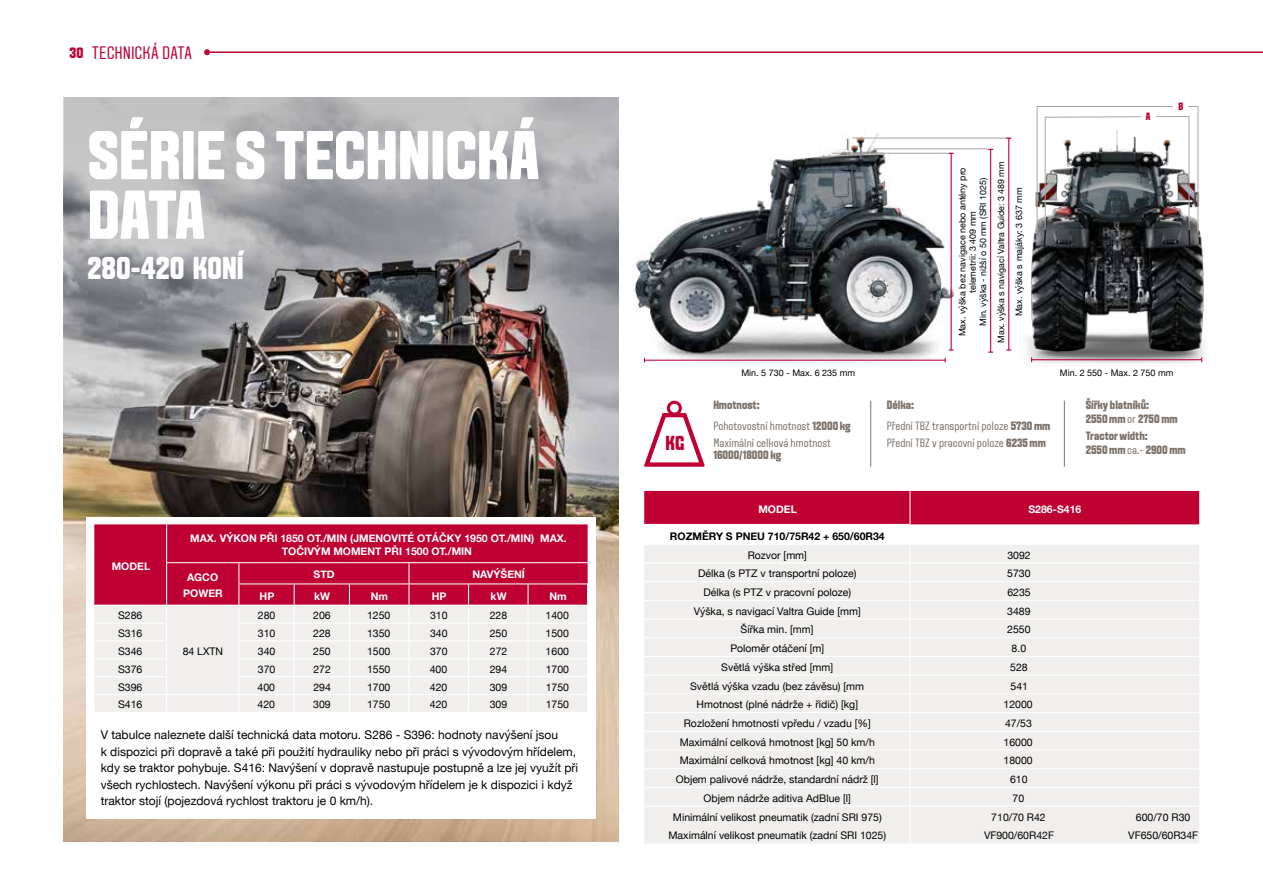
<style>
.page{position:relative;width:1263px;height:893px;background:#fff}
.page>*{position:absolute;margin:0;border:0;box-sizing:border-box;transform-origin:0 0}
.t1{font:700 69px/59.6px "VALTRA Aveny T 2020 Extra";color:#fff}
.t2{font:700 31.5px "VALTRA Aveny T 2020 Extra";color:#fff}
.t3{font:700 20.25px "VALTRA Aveny T 2020 Extra";color:#be0033}
.t4{font:18px "VALTRA Aveny T 2020 Regular";letter-spacing:.005em;color:#be0033}
.t5{font:12px/16.5px "Helvetica Neue";color:#000}
.t6{font:12px/16.6px "VALTRA Aveny T 2020 Regular";color:#7c726a}
.t7{font:700 12px/13.5px "VALTRA Aveny T 2020 Extra";color:#7c726a}
.t8{font:10.5px "Helvetica Neue";color:#000}
.t9{font:700 10.5px/13.5px "Helvetica Neue";color:#fff;text-align:center}
.t10{font:700 10.5px "Helvetica Neue";color:#000}
.t11{font:700 10.5px "VALTRA Aveny T 2020 Extra";color:#be0033}
.t12{font:9px/10.5px "Helvetica Neue";color:#000;text-align:center}
.t13{font:8.85px "Helvetica Neue";color:#000}
.s1{font-family:"VALTRA Aveny T 2020 Extra";font-weight:700;font-size:15px}
.s2{font-family:"VALTRA Aveny T 2020 Extra";font-weight:700}
.s3{font-family:"VALTRA Aveny T 2020 Regular";font-weight:400}
</style>
<div class="page">
<img style="left:64px;top:393px;width:555px;height:449px">
<svg style="left:64px;top:97px;width:555px;height:296px;background:#989697"></svg>
<svg style="left:644px;top:491px;width:555px;height:352px;background:#eddadd"></svg>
<div style="left:87px;top:517px;width:509px;height:302px;background:#fff"></div>
<svg style="left:94px;top:524px;width:494px;height:188px;background:#dc8ca0"></svg>
<img style="left:634px;top:132px;width:360px;height:231px">
<img style="left:1026px;top:128px;width:178px;height:236px">
<hr style="left:832px;top:153px;width:122px;height:1px;background:#ada59f">
<hr style="left:873px;top:148px;width:115px;height:1px;background:#ada59f">
<hr style="left:852px;top:138px;width:159px;height:1px;background:#ada59f">
<div style="left:1037px;top:106px;width:161px;height:127px;border:1px solid #ada59f"></div>
<svg style="left:1044px;top:116px;width:146px;height:115px"></svg>
<div style="left:1174px;top:101px;width:14px;height:11px;background:#fff"></div>
<div style="left:1141px;top:111px;width:14px;height:11px;background:#fff"></div>
<hr style="left:950px;top:153px;width:2px;height:197px;background:#be0033">
<hr style="left:990px;top:149px;width:1px;height:203px;background:#be0033">
<hr style="left:1008px;top:138px;width:1px;height:212px;background:#be0033">
<hr style="left:644px;top:360px;width:301px;height:1px;background:#be0033">
<hr style="left:1031px;top:359px;width:171px;height:1px;background:#be0033">
<svg style="left:644px;top:413px;width:61px;height:54px"></svg>
<div style="left:667px;top:401px;width:15px;height:15px;border:3px solid #be0033;border-radius:50%"></div>
<hr style="left:870px;top:401px;width:1px;height:66px;background:#7c726a">
<hr style="left:1064px;top:401px;width:1px;height:66px;background:#7c726a">
<hr style="left:207px;top:51px;width:1056px;height:2px;background:#be0033">
<svg style="left:204px;top:49px;width:6px;height:6px"></svg>
<h3 class="t4" style="left:70px;top:41px;width:124px"><span class="s1">30</span> TECHNICKÁ DATA</h3>
<h1 class="t1" style="left:88px;top:125px;width:453px">SÉRIE S TECHNICKÁ<br>DATA</h1>
<h2 class="t2" style="left:88px;top:248px;width:158px">280-420 KONÍ</h2>
<p class="t9" style="left:112px;top:559px;width:40px">MODEL</p>
<p class="t8" style="left:118px;top:608px;width:26px">S286</p>
<p class="t9" style="left:190px;top:531px;width:378px">MAX. VÝKON PŘI 1850 OT./MIN (JMENOVITÉ OTÁČKY 1950 OT./MIN) MAX.<br>TOČIVÝM MOMENT PŘI 1500 OT./MIN</p>
<p class="t9" style="left:183px;top:569px;width:41px;line-height:16.5px">AGCO<br>POWER</p>
<p class="t9" style="left:314px;top:568px;width:23px">STD</p>
<p class="t9" style="left:472px;top:568px;width:54px">NAVÝŠENÍ</p>
<p class="t9" style="left:260px;top:589px;width:16px">HP</p>
<p class="t9" style="left:314px;top:589px;width:17px">kW</p>
<p class="t9" style="left:371px;top:589px;width:19px">Nm</p>
<p class="t9" style="left:432px;top:589px;width:16px">HP</p>
<p class="t9" style="left:491px;top:589px;width:17px">kW</p>
<p class="t9" style="left:549px;top:589px;width:19px">Nm</p>
<p class="t8" style="left:258px;top:608px;width:19px">280</p>
<p class="t8" style="left:313px;top:608px;width:19px">206</p>
<p class="t8" style="left:367px;top:608px;width:25px">1250</p>
<p class="t8" style="left:430px;top:608px;width:19px">310</p>
<p class="t8" style="left:490px;top:608px;width:19px">228</p>
<p class="t8" style="left:546px;top:608px;width:25px">1400</p>
<p class="t8" style="left:118px;top:626px;width:26px">S316</p>
<p class="t8" style="left:258px;top:626px;width:19px">310</p>
<p class="t8" style="left:313px;top:626px;width:19px">228</p>
<p class="t8" style="left:367px;top:626px;width:25px">1350</p>
<p class="t8" style="left:430px;top:626px;width:19px">340</p>
<p class="t8" style="left:490px;top:626px;width:19px">250</p>
<p class="t8" style="left:546px;top:626px;width:25px">1500</p>
<p class="t8" style="left:118px;top:644px;width:26px">S346</p>
<p class="t8" style="left:258px;top:644px;width:19px">340</p>
<p class="t8" style="left:313px;top:644px;width:19px">250</p>
<p class="t8" style="left:367px;top:644px;width:25px">1500</p>
<p class="t8" style="left:430px;top:644px;width:19px">370</p>
<p class="t8" style="left:490px;top:644px;width:19px">272</p>
<p class="t8" style="left:546px;top:644px;width:25px">1600</p>
<p class="t8" style="left:118px;top:661px;width:26px">S376</p>
<p class="t8" style="left:258px;top:661px;width:19px">370</p>
<p class="t8" style="left:313px;top:661px;width:19px">272</p>
<p class="t8" style="left:367px;top:661px;width:25px">1550</p>
<p class="t8" style="left:430px;top:661px;width:19px">400</p>
<p class="t8" style="left:490px;top:661px;width:19px">294</p>
<p class="t8" style="left:546px;top:661px;width:25px">1700</p>
<p class="t8" style="left:118px;top:679px;width:26px">S396</p>
<p class="t8" style="left:258px;top:679px;width:19px">400</p>
<p class="t8" style="left:313px;top:679px;width:19px">294</p>
<p class="t8" style="left:367px;top:679px;width:25px">1700</p>
<p class="t8" style="left:430px;top:679px;width:19px">420</p>
<p class="t8" style="left:490px;top:679px;width:19px">309</p>
<p class="t8" style="left:546px;top:679px;width:25px">1750</p>
<p class="t8" style="left:118px;top:697px;width:26px">S416</p>
<p class="t8" style="left:258px;top:697px;width:19px">420</p>
<p class="t8" style="left:313px;top:697px;width:19px">309</p>
<p class="t8" style="left:367px;top:697px;width:25px">1750</p>
<p class="t8" style="left:430px;top:697px;width:19px">420</p>
<p class="t8" style="left:490px;top:697px;width:19px">309</p>
<p class="t8" style="left:546px;top:697px;width:25px">1750</p>
<p class="t8" style="left:183px;top:644px;width:42px">84 LXTN</p>
<p class="t5" style="left:101px;top:727px;width:479px">V tabulce naleznete další technická data motoru. S286 - S396: hodnoty navýšení jsou<br>k dispozici při dopravě a také při použití hydrauliky nebo při práci s vývodovým hřídelem, kdy se traktor pohybuje. S416: Navýšení v dopravě nastupuje postupně a lze jej využít při všech rychlostech. Navýšení výkonu při práci s vývodovým hřídelem je k dispozici i když traktor stojí (pojezdová rychlost traktoru je 0 km/h).</p>
<h3 class="t3" style="left:666px;top:430px;width:20px">KG</h3>
<p class="t12" style="left:741px;top:368px;width:115px">Min. 5 730 - Max. 6 235 mm</p>
<p class="t7" style="left:713px;top:398px;width:48px">Hmotnost:</p>
<p class="t6" style="left:713px;top:417px;width:139px">Pohotovostní hmotnost <span class="s2">12000 kg<br></span>Maximální celková hmotnost</p>
<p class="t7" style="left:713px;top:448px;width:69px">16000/18000 kg</p>
<p class="t11" style="left:1146px;top:110px;width:6px">A</p>
<p class="t11" style="left:1178px;top:99px;width:6px">B</p>
<p class="t12" style="left:957px;top:336px;width:171px;rotate:-90deg">Max. výška bez navigace nebo antény pro telemetrii: 3 409 mm</p>
<p class="t13" style="left:976px;top:326px;width:150px;rotate:-90deg">Min. výška - nižší o 50 mm (SRI 1025)</p>
<p class="t13" style="left:994px;top:343px;width:183px;rotate:-90deg">Max. výška s navigací Valtra Guide: 3 489 mm</p>
<p class="t12" style="left:1014px;top:316px;width:130px;rotate:-90deg">Max. výška s majáky: 3 637 mm</p>
<p class="t7" style="left:887px;top:398px;width:29px">Délka:</p>
<p class="t6" style="left:887px;top:417px;width:165px">Přední TBZ transportní poloze <span class="s2">5730 mm<br></span>Přední TBZ v pracovní poloze <span class="s2">6235 mm</span></p>
<p class="t12" style="left:1060px;top:368px;width:115px">Min. 2 550 - Max. 2 750 mm</p>
<p class="t7" style="left:1086px;top:398px;width:93px">Šířky blatníků:<br>2550mm <span class="s3">or</span> 2750mm</p>
<p class="t7" style="left:1086px;top:429px;width:102px">Tractor width:<br>2550mm <span class="s3">ca.-</span> 2900mm</p>
<p class="t9" style="left:758px;top:502px;width:40px">MODEL</p>
<p class="t9" style="left:1028px;top:503px;width:54px">S286-S416</p>
<p class="t10" style="left:670px;top:528px;width:216px">ROZMĚRY S PNEU 710/75R42 + 650/60R34</p>
<p class="t8" style="left:748px;top:547px;width:61px">Rozvor [mm]</p>
<p class="t8" style="left:1007px;top:547px;width:25px">3092</p>
<p class="t8" style="left:698px;top:566px;width:160px">Délka (s PTZ v transportní poloze)</p>
<p class="t8" style="left:1007px;top:566px;width:25px">5730</p>
<p class="t8" style="left:703px;top:585px;width:149px">Délka (s PTZ v pracovní poloze)</p>
<p class="t8" style="left:1007px;top:585px;width:25px">6235</p>
<p class="t8" style="left:694px;top:603px;width:169px">Výška, s navigací Valtra Guide [mm]</p>
<p class="t8" style="left:1007px;top:603px;width:25px">3489</p>
<p class="t8" style="left:741px;top:622px;width:74px">Šířka min. [mm]</p>
<p class="t8" style="left:1007px;top:622px;width:25px">2550</p>
<p class="t8" style="left:730px;top:641px;width:95px">Poloměr otáčení [m]</p>
<p class="t8" style="left:1011px;top:641px;width:16px">8.0</p>
<p class="t8" style="left:721px;top:659px;width:113px">Světlá výška střed [mm]</p>
<p class="t8" style="left:1010px;top:659px;width:19px">528</p>
<p class="t8" style="left:690px;top:678px;width:176px">Světlá výška vzadu (bez závěsu) [mm</p>
<p class="t8" style="left:1010px;top:678px;width:19px">541</p>
<p class="t8" style="left:696px;top:697px;width:163px">Hmotnost (plné nádrže + řidič) [kg]</p>
<p class="t8" style="left:1003px;top:697px;width:31px">12000</p>
<p class="t8" style="left:684px;top:716px;width:189px">Rozložení hmotnosti vpředu / vzadu [%]</p>
<p class="t8" style="left:1005px;top:716px;width:28px">47/53</p>
<p class="t8" style="left:680px;top:734px;width:197px">Maximální celková hmotnost [kg] 50 km/h</p>
<p class="t8" style="left:1003px;top:734px;width:31px">16000</p>
<p class="t8" style="left:680px;top:753px;width:197px">Maximální celková hmotnost [kg] 40 km/h</p>
<p class="t8" style="left:1003px;top:753px;width:31px">18000</p>
<p class="t8" style="left:676px;top:772px;width:204px">Objem palivové nádrže, standardní nádrž [l]</p>
<p class="t8" style="left:1010px;top:772px;width:19px">610</p>
<p class="t8" style="left:704px;top:790px;width:149px">Objem nádrže aditiva AdBlue [l]</p>
<p class="t8" style="left:1012px;top:790px;width:13px">70</p>
<p class="t8" style="left:673px;top:809px;width:210px">Minimální velikost pneumatik (zadní SRI 975)</p>
<p class="t8" style="left:991px;top:809px;width:56px">710/70 R42</p>
<p class="t8" style="left:1136px;top:809px;width:56px">600/70 R30</p>
<p class="t8" style="left:668px;top:828px;width:219px">Maximální velikost pneumatik (zadní SRI 1025)</p>
<p class="t8" style="left:984px;top:828px;width:72px">VF900/60R42F</p>
<p class="t8" style="left:1128px;top:828px;width:72px">VF650/60R34F</p>
</div>
